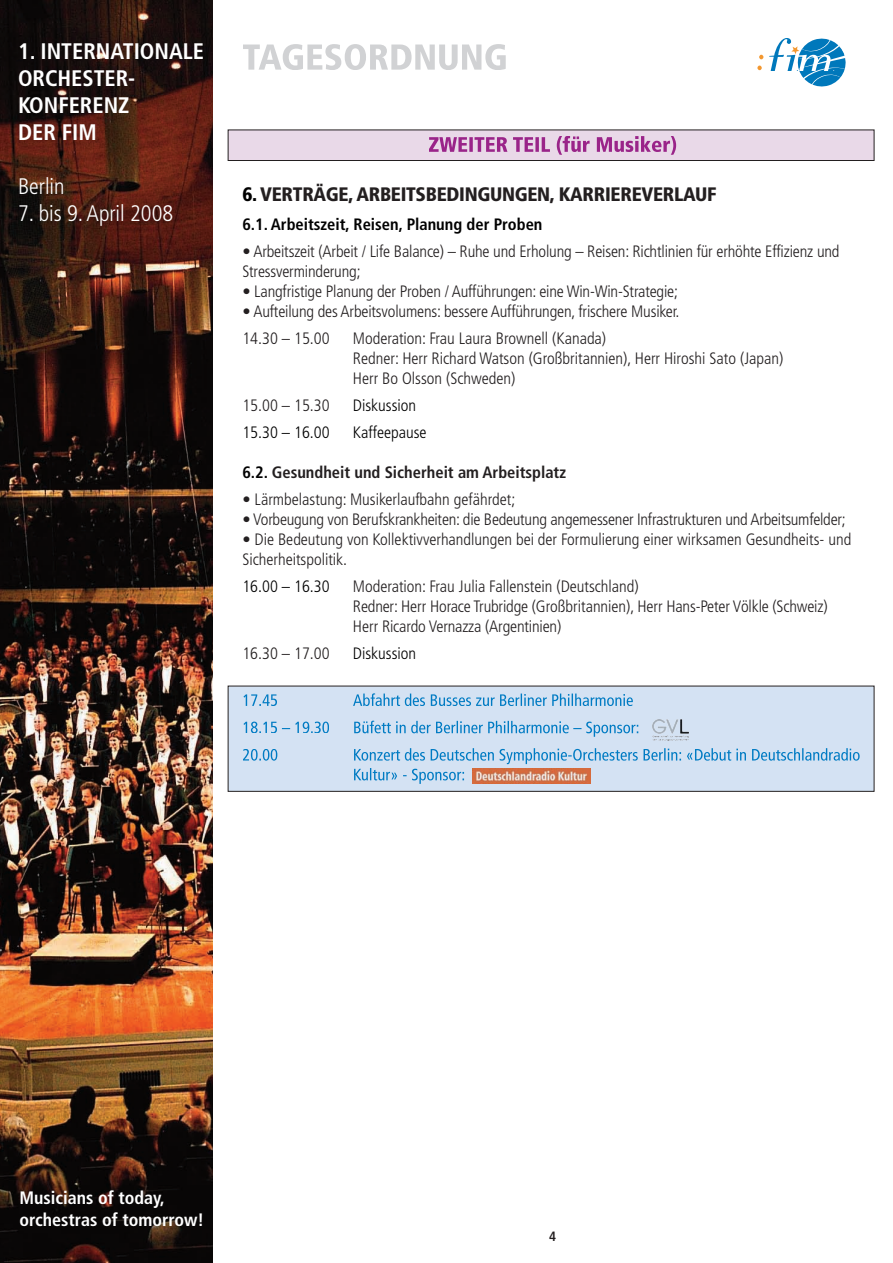
<style>
.page{position:relative;width:893px;height:1263px;background:#fff}
.page>*{position:absolute;margin:0;border:0;box-sizing:border-box;transform-origin:0 0}
.t1{font:700 condensed 22.5px/27px "Frutiger";color:#fff}
.t2{font:300 condensed 22.5px "Frutiger";color:#fff}
.t3{font:900 condensed 19.5px "Frutiger";letter-spacing:-.015em;color:#231f20}
.t4{font:700 condensed 18px/21.6px "Frutiger";color:#fff}
.t5{font:300 condensed 16.5px/19.8px "Frutiger";letter-spacing:-.01em;color:#231f20}
.t6{font:300 condensed 16.5px "Frutiger";color:#000}
.t7{font:700 condensed 16.5px "Frutiger";color:#231f20}
.t8{font:700 condensed 16.5px "Frutiger";color:#000}
.t9{font:700 condensed 13.5px "Frutiger";color:#231f20}
.s1{color:#000}
</style>
<div class="page">
<img style="left:0;top:0;width:213px;height:1263px">
<svg style="left:757px;top:38px;width:89px;height:48px"></svg>
<svg style="left:243px;top:44px;width:263px;height:26px"></svg>
<div style="left:228px;top:130px;width:646px;height:30px;background:#e9d9e8"></div>
<svg style="left:429px;top:136px;width:244px;height:19px"></svg>
<div style="left:228px;top:130px;width:646px;height:31px;border:1px solid #231f20"></div>
<svg style="left:230px;top:688px;width:642px;height:101px;background:#cadaeb"></svg>
<svg style="left:243px;top:694px;width:34px;height:12px"></svg>
<svg style="left:353px;top:693px;width:99px;height:13px"></svg>
<svg style="left:243px;top:722px;width:86px;height:11px"></svg>
<svg style="left:354px;top:721px;width:108px;height:12px"></svg>
<svg style="left:243px;top:749px;width:34px;height:12px"></svg>
<svg style="left:354px;top:748px;width:111px;height:13px"></svg>
<svg style="left:354px;top:768px;width:110px;height:16px;background:#aacde9"></svg>
<h1 class="t1" style="left:18px;top:40px;width:188px">1. INTERNATIONALE<br>ORCHESTER-<br>KONFERENZ<br>DER FIM</h1>
<h1 class="t2" style="left:18px;top:178px;width:48px">Berlin</h1>
<h1 class="t2" style="left:18px;top:205px;width:157px">7. bis 9. April 2008</h1>
<p class="t3" style="left:242px;top:187px;width:476px"><span class="s1">6.</span> VERTRÄGE, ARBEITSBEDINGUNGEN, KARRIEREVERLAUF</p>
<p class="t8" style="left:242px;top:218px;width:302px">6.1. Arbeitszeit, Reisen, Planung der Proben</p>
<p class="t5" style="left:242px;top:243px;width:599px">• Arbeitszeit (Arbeit / Life Balance) – Ruhe und Erholung – Reisen: Richtlinien für erhöhte Effizienz und<br>Stressverminderung;</p>
<p class="t5" style="left:242px;top:283px;width:437px">• Langfristige Planung der Proben / Aufführungen: eine Win-Win-Strategie;</p>
<p class="t5" style="left:242px;top:299px;width:439px;line-height:27.3px">• Aufteilung des Arbeitsvolumens: bessere Aufführungen, frischere Musiker.<br>14.30 – 15.00</p>
<p class="t5" style="left:353px;top:330px;width:432px">Moderation: Frau Laura Brownell (Kanada)<br>Redner: Herr Richard Watson (Großbritannien), Herr Hiroshi Sato (Japan)<br>Herr Bo Olsson (Schweden)</p>
<p class="t5" style="left:242px;top:397px;width:89px">15.00 – 15.30</p>
<p class="t6" style="left:353px;top:399px;width:65px">Diskussion</p>
<p class="t6" style="left:242px;top:426px;width:89px">15.30 – 16.00</p>
<p class="t6" style="left:353px;top:426px;width:75px">Kaffeepause</p>
<p class="t7" style="left:242px;top:465px;width:325px"><span class="s1">6.2.</span> Gesundheit und Sicherheit am Arbeitsplatz</p>
<p class="t5" style="left:242px;top:491px;width:275px">• Lärmbelastung: Musikerlaufbahn gefährdet;</p>
<p class="t5" style="left:242px;top:511px;width:605px">• Vorbeugung von Berufskrankheiten: die Bedeutung angemessener Infrastrukturen und Arbeitsumfelder;</p>
<p class="t5" style="left:242px;top:530px;width:610px">• Die Bedeutung von Kollektivverhandlungen bei der Formulierung einer wirksamen Gesundheits- und<br>Sicherheitspolitik.</p>
<p class="t6" style="left:242px;top:580px;width:89px">16.00 – 16.30</p>
<p class="t5" style="left:353px;top:578px;width:476px">Moderation: Frau Julia Fallenstein (Deutschland)<br>Redner: Herr Horace Trubridge (Großbritannien), Herr Hans-Peter Völkle (Schweiz)<br>Herr Ricardo Vernazza (Argentinien)</p>
<p class="t5" style="left:242px;top:644px;width:89px">16.30 – 17.00</p>
<p class="t6" style="left:353px;top:646px;width:65px">Diskussion</p>
<p class="t4" style="left:20px;top:1188px;width:186px">Musicians of today, orchestras of tomorrow!</p>
<p class="t9" style="left:549px;top:1231px;width:9px">4</p>
</div>
